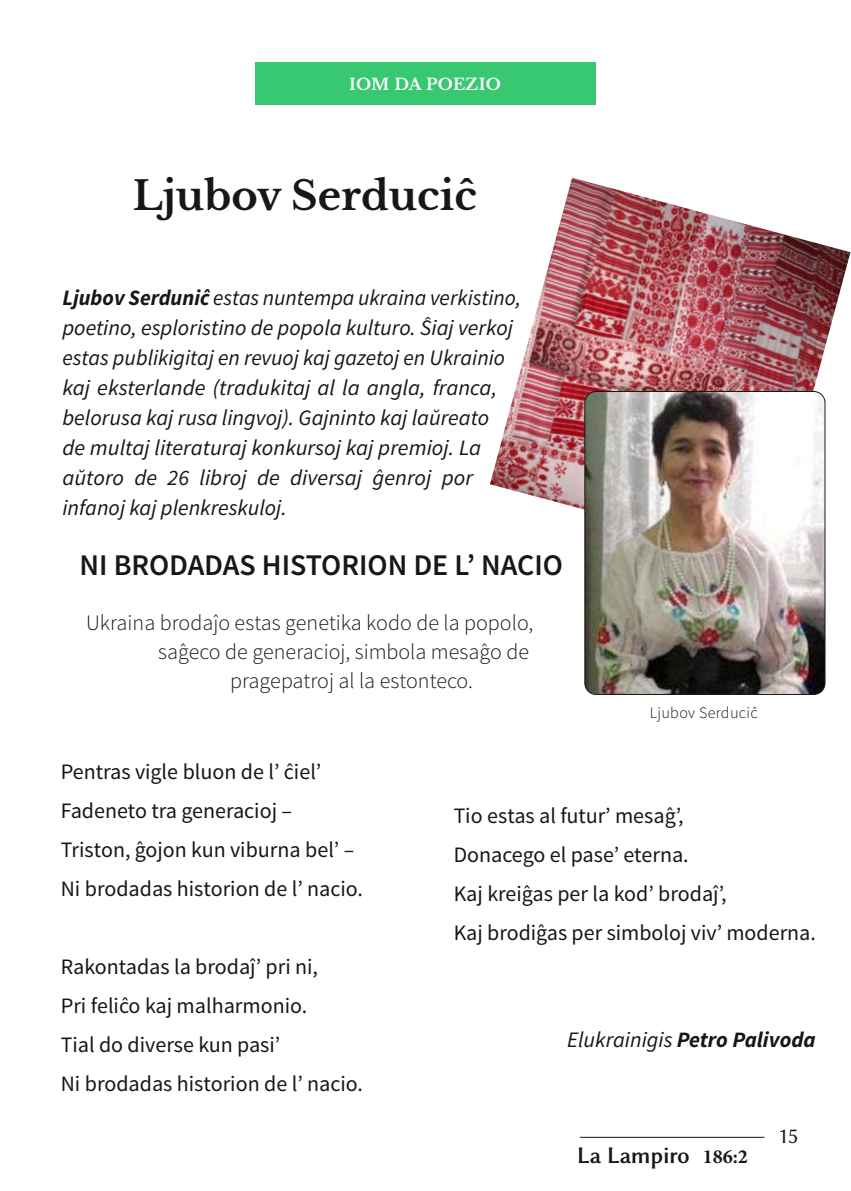
<style>
.page{position:relative;width:851px;height:1191px;background:#fff}
.page>*{position:absolute;margin:0;border:0;box-sizing:border-box;transform-origin:0 0}
.t1{font:700 40px "Libre Baskerville";color:#181715}
.t2{font:600 30px "Source Sans Pro";color:#181715}
.t3{font:700 24px "Linear Smooth";color:#181715}
.t4{font:italic 22px/30px "Source Sans Pro";color:#181715}
.t5{font:22px/39px "Source Sans Pro";color:#181715}
.t6{font:300 22px "Source Sans Pro";color:#181715}
.t7{font:italic 700 22px "Source Sans Pro";color:#181715}
.t8{font:22px "Linear Smooth";color:#181715}
.t9{font:300 16px "Source Sans Pro";letter-spacing:.02em;color:#181715}
.t10{font:700 16px "Libre Baskerville";letter-spacing:.005em;color:#fff}
.s1{font-weight:700}
.s2{font-weight:400}
.s3{font-family:"Minion Pro";font-size:20px}
</style>
<div class="page">
<hr style="left:579px;top:1137px;width:185px;height:1px;background:#181715">
<div style="left:255px;top:63px;width:340px;height:42px;background:#37c871"></div>
<img style="left:490px;top:178px;width:360px;height:381px">
<img style="left:584px;top:391px;width:240px;height:303px;border-radius:11px">
<div style="left:584px;top:391px;width:240px;height:303px;border:1px solid #181715;border-radius:11px"></div>
<p class="t10" style="left:349px;top:74px;width:153px">IOM DA POEZIO</p>
<h1 class="t1" style="left:133px;top:171px;width:345px">Ljubov Serduciĉ</h1>
<p class="t4" style="left:62px;top:283px;width:460px"><span class="s1">Ljubov Serduniĉ</span> estas nuntempa ukraina verkistino, poetino, esploristino de popola kulturo. Ŝiaj verkoj estas publikigitaj en revuoj kaj gazetoj en Ukrainio kaj eksterlande (tradukitaj al la angla, franca, belorusa kaj rusa lingvoj). Gajninto kaj laŭreato<br>de multaj literaturaj konkursoj kaj premioj. La aŭtoro de 26 libroj de diversaj ĝenroj por infanoj kaj plenkreskuloj.</p>
<h2 class="t2" style="left:79px;top:546px;width:485px">NI BRODADAS HISTORION DE L’ NACIO</h2>
<p class="t6" style="left:86px;top:609px;width:449px">Ukraina brodaĵo estas genetika kodo de la popolo,</p>
<p class="t6" style="left:158px;top:638px;width:372px">saĝeco de generacioj, simbola mesaĝo de</p>
<p class="t6" style="left:230px;top:667px;width:244px">pragepatroj al la estonteco.</p>
<p class="t9" style="left:649px;top:702px;width:109px">Ljubov Serduciĉ</p>
<p class="t5" style="left:61px;top:752px;width:304px">Pentras vigle bluon de l’ ĉiel’<br>Fadeneto tra generacioj –<br>Triston, ĝojon kun viburna bel’ –<br>Ni brodadas historion de l’ nacio.</p>
<p class="t5" style="left:61px;top:947px;width:304px">Rakontadas la brodaĵ’ pri ni,<br>Pri feliĉo kaj malharmonio.<br>Tial do diverse kun pasi’<br>Ni brodadas historion de l’ nacio.</p>
<p class="t5" style="left:453px;top:797px;width:363px">Tio estas al futur’ mesaĝ’,<br>Donacego el pase’ eterna.<br>Kaj kreiĝas per la kod’ brodaĵ’,<br>Kaj brodiĝas per simboloj viv’ moderna.</p>
<p class="t7" style="left:567px;top:1026px;width:250px"><span class="s2">Elukrainigis</span> Petro Palivoda</p>
<p class="t3" style="left:577px;top:1143px;width:172px">La Lampiro <span class="s3">186:2</span></p>
<p class="t8" style="left:777px;top:1124px;width:22px">15</p>
</div>
